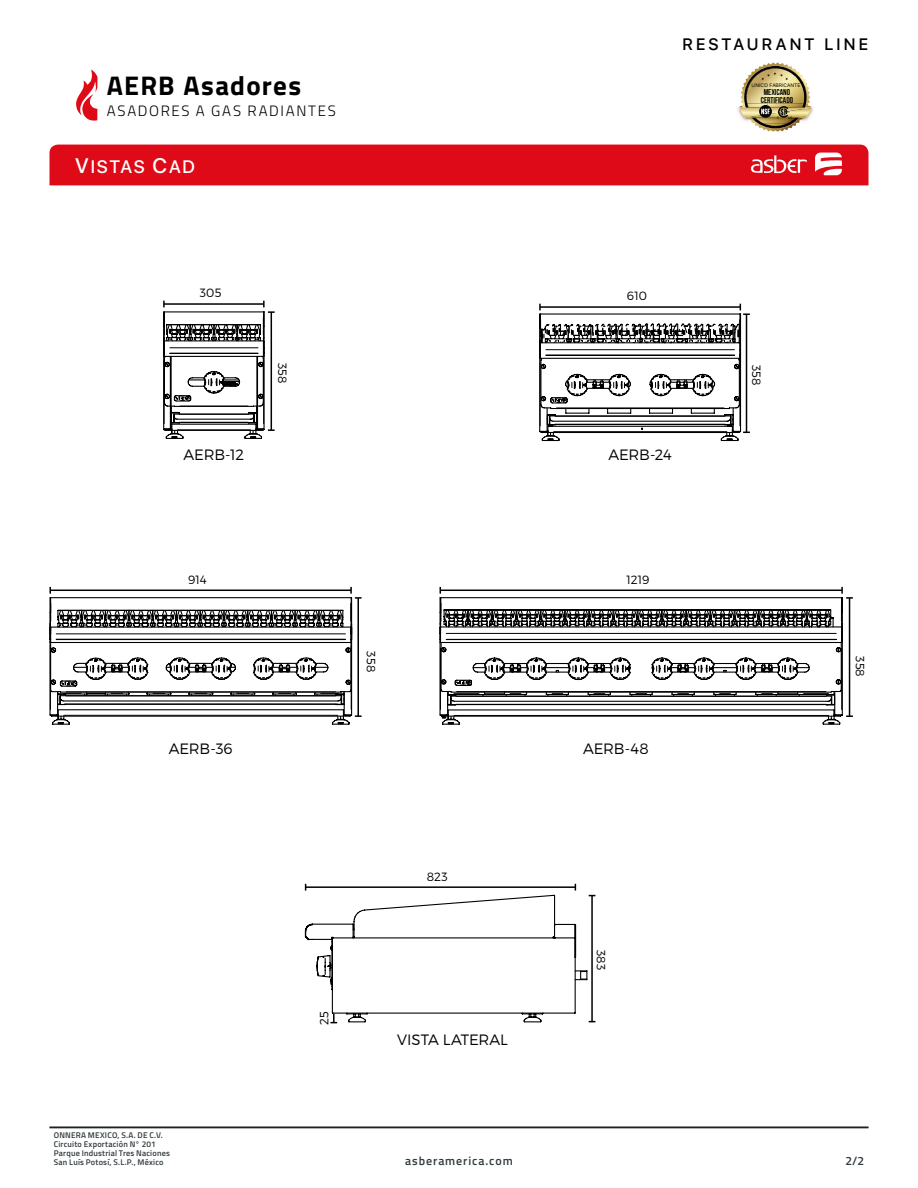
<style>
.page{position:relative;width:918px;height:1188px;background:#fff}
.page>*{position:absolute;margin:0;border:0;box-sizing:border-box;transform-origin:0 0}
.t1{font:700 27px "Titillium";letter-spacing:.045em;color:#000}
.t2{font:500 18px "SFUI Display";letter-spacing:.1em;color:#fff}
.t3{font:500 16.5px "SFUI Text";letter-spacing:.15em;color:#000}
.t4{font:300 15px "Montserrat";letter-spacing:-.01em;color:#000}
.t5{font:300 15px "Titillium";letter-spacing:.115em;color:#000}
.t6{font:300 12px "Montserrat";letter-spacing:.005em;color:#000}
.t7{font:600 12px "Titillium";letter-spacing:.075em;color:#303b3e}
.t8{font:700 8.4px/8.4px "Bebas Neue";color:#000;text-align:center}
.t9{font:600 8.25px/9px "Titillium";letter-spacing:.025em;color:#303b3e}
.t10{font:5.1px "SFUI Text";color:#000}
.s1{font-size:21px}
</style>
<div class="page">
<div style="left:49px;top:145px;width:819px;height:40px;background:#df0a18"></div>
<svg style="left:76px;top:70px;width:22px;height:51px"></svg>
<svg style="left:738px;top:62px;width:74px;height:69px"></svg>
<hr style="left:49px;top:1127px;width:820px;height:1px;background:#000">
<hr style="left:49px;top:1128px;width:820px;height:1px;background:#000">
<svg style="left:163px;top:301px;width:112px;height:138px"></svg>
<svg style="left:539px;top:304px;width:211px;height:138px"></svg>
<svg style="left:49px;top:587px;width:313px;height:138px"></svg>
<svg style="left:439px;top:587px;width:414px;height:138px"></svg>
<svg style="left:304px;top:884px;width:291px;height:139px"></svg>
<h1 class="t1" style="left:107px;top:65px;width:196px">AERB Asadores</h1>
<h3 class="t5" style="left:107px;top:99px;width:231px">ASADORES A GAS RADIANTES</h3>
<h2 class="t2" style="left:75px;top:154px;width:121px"><span class="s1">V</span>ISTAS <span class="s1">C</span>AD</h2>
<h3 class="t3" style="left:682px;top:32px;width:188px">RESTAURANT LINE</h3>
<p class="t10" style="left:752px;top:82px;width:50px">UNICO FABRICANTE</p>
<p class="t8" style="left:761px;top:87px;width:34px">MEXICAN0<br>CERTIFICADO</p>
<h3 class="t6" style="left:200px;top:286px;width:23px">305</h3>
<h3 class="t6" style="left:290px;top:363px;width:22px;rotate:90deg">358</h3>
<h3 class="t6" style="left:627px;top:289px;width:22px">610</h3>
<h3 class="t4" style="left:184px;top:446px;width:62px">AERB-12</h3>
<h3 class="t4" style="left:609px;top:446px;width:65px">AERB-24</h3>
<h3 class="t6" style="left:188px;top:572px;width:20px">914</h3>
<h3 class="t6" style="left:627px;top:572px;width:24px">1219</h3>
<h3 class="t4" style="left:169px;top:740px;width:65px">AERB-36</h3>
<h3 class="t6" style="left:378px;top:651px;width:22px;rotate:90deg">358</h3>
<h3 class="t4" style="left:583px;top:740px;width:67px">AERB-48</h3>
<h3 class="t6" style="left:764px;top:365px;width:22px;rotate:90deg">358</h3>
<h3 class="t6" style="left:868px;top:656px;width:22px;rotate:90deg">358</h3>
<p class="t9" style="left:54px;top:1130px;width:118px">ONNERA MEXICO, S.A. DE C.V.<br>Circuito Exportación N° 201<br>Parque Industrial Tres Naciones<br>San Luís Potosí, S.L.P., México</p>
<h3 class="t6" style="left:317px;top:1025px;width:15px;rotate:-90deg">25</h3>
<h3 class="t6" style="left:427px;top:869px;width:22px">823</h3>
<h3 class="t4" style="left:397px;top:1030px;width:112px">VISTA LATERAL</h3>
<h3 class="t7" style="left:405px;top:1152px;width:109px">asberamerica.com</h3>
<h3 class="t6" style="left:608px;top:950px;width:22px;rotate:90deg">383</h3>
<h3 class="t7" style="left:845px;top:1152px;width:20px">2/2</h3>
</div>
